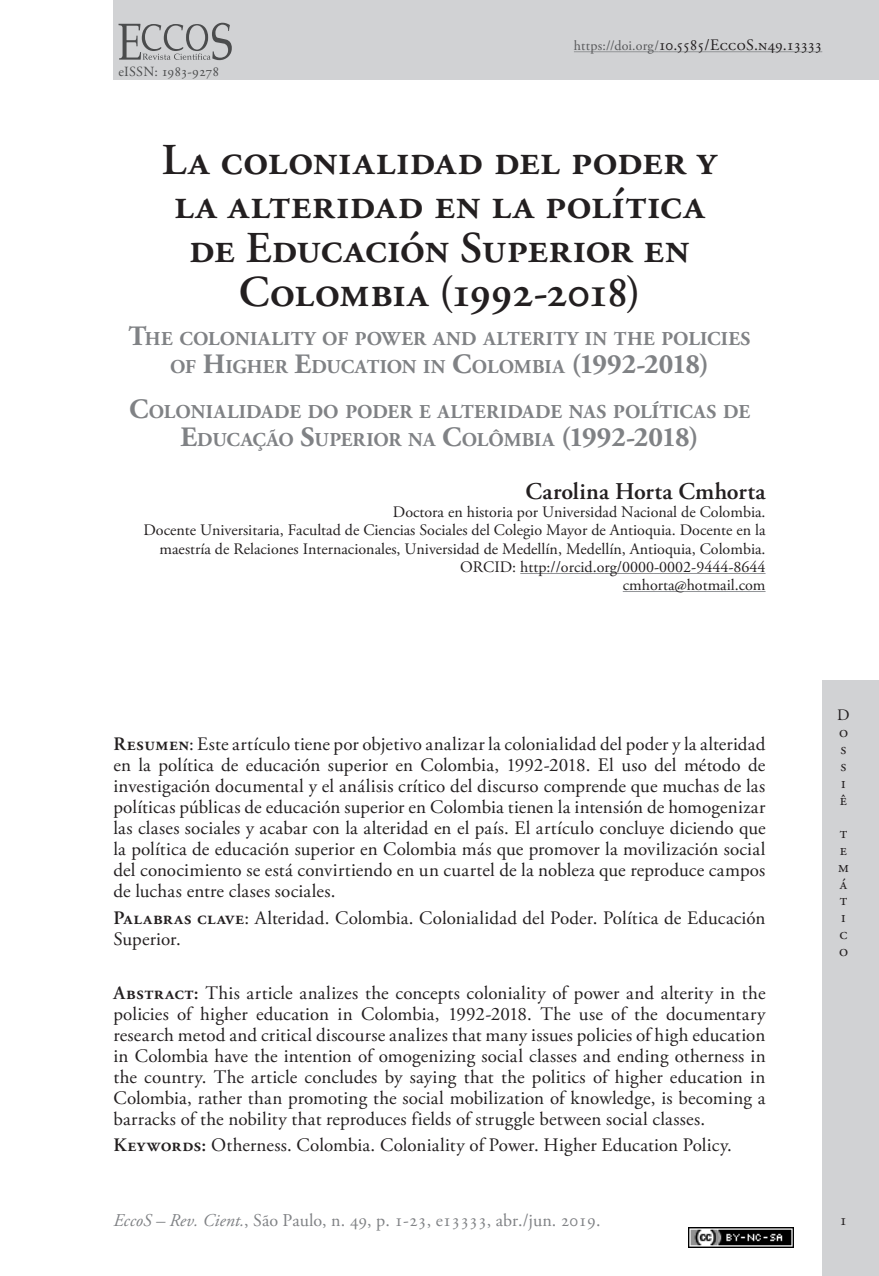
<style>
.page{position:relative;width:879px;height:1276px;background:#fff}
.page>*{position:absolute;margin:0;border:0;box-sizing:border-box;transform-origin:0 0}
.Ec_Titulo{font:600 44px/44px "Adobe Garamond Pro";letter-spacing:.005em;color:#231f20;text-align:center}
.Ec_Autor{font:600 24px "Adobe Garamond Pro";color:#231f20}
.Ec_Titulo_inglês{font:700 19.6px/28px "Adobe Garamond Pro";letter-spacing:.01em;color:#808285;text-align:center}
.Ec_a_resumo{font:19px/21px "Adobe Garamond Pro";letter-spacing:.005em;color:#231f20;text-align:justify}
.t1{font:18px "Adobe Garamond Pro";color:#808285}
.Ec_Autor_creditos{font:16px/18px "Adobe Garamond Pro";color:#231f20;text-align:right}
.Ec_xxCantoSsups{font:16px "Adobe Garamond Pro";letter-spacing:-.035em;color:#231f20}
.Ec_zxPaginador{font:16px/16.8px "Adobe Garamond Pro";color:#231f20}
.Ec_xxCantoSsups-2{font:14px "Adobe Garamond Pro";color:#4b4c4d}
.s1{font-size:14px;color:#57585a}
.s2{font-size:28px}
.s3{font-weight:600}
.s4{font-style:italic}
</style>
<div class="page">
<div style="left:822px;top:680px;width:57px;height:596px;background:#d1d2d4"></div>
<div style="left:113px;top:0;width:766px;height:79px;background:#d1d2d4"></div>
<svg style="left:118px;top:23px;width:114px;height:37px"></svg>
<img style="left:688px;top:1227px;width:106px;height:20px">
<hr style="left:574px;top:51px;width:84px;height:1px;background:#939598">
<hr style="left:658px;top:51px;width:164px;height:1px;background:#939598">
<hr style="left:520px;top:573px;width:245px;height:1px;background:#939598">
<hr style="left:623px;top:591px;width:142px;height:1px;background:#939598">
<p class="Ec_xxCantoSsups-2" style="left:118px;top:63px;width:103px">eISSN: 1983-9278</p>
<p class="Ec_xxCantoSsups" style="left:574px;top:35px;width:250px"><span class="s1">https://doi.org/</span>10.5585/EccoS.n49.13333</p>
<p class="Ec_Titulo" style="left:162px;top:138px;width:557px">La colonialidad del poder y la alteridad en la política de Educación Superior en<br>Colombia (1992-2018)</p>
<p class="Ec_Titulo_inglês" style="left:128px;top:325px;width:623px"><span class="s2">T</span>HE COLONIALITY OF POWER AND ALTERITY IN THE POLICIES<br>OF <span class="s2">H</span>IGHER <span class="s2">E</span>DUCATION IN <span class="s2">C</span>OLOMBIA <span class="s2">(1992-2018)</span></p>
<p class="Ec_Titulo_inglês" style="left:129px;top:398px;width:622px"><span class="s2">C</span>OLONIALIDADE DO PODER E ALTERIDADE NAS POLÍTICAS DE<br><span class="s2">E</span>DUCAÇÃO <span class="s2">S</span>UPERIOR NA <span class="s2">C</span>OLÔMBIA <span class="s2">(1992-2018)</span></p>
<p class="Ec_Autor" style="left:525px;top:478px;width:242px">Carolina Horta Cmhorta</p>
<p class="Ec_Autor_creditos" style="left:393px;top:504px;width:374px">Doctora en historia por Universidad Nacional de Colombia.</p>
<p class="Ec_Autor_creditos" style="left:143px;top:522px;width:624px">Docente Universitaria, Facultad de Ciencias Sociales del Colegio Mayor de Antioquia. Docente en la maestría de Relaciones Internacionales, Universidad de Medellín, Medellín, Antioquia, Colombia.</p>
<p class="Ec_Autor_creditos" style="left:460px;top:558px;width:307px">ORCID: http://orcid.org/0000-0002-9444-8644</p>
<p class="Ec_Autor_creditos" style="left:623px;top:576px;width:144px">cmhorta@hotmail.com</p>
<p class="Ec_a_resumo" style="left:113px;top:734px;width:654px"><span class="s3">Resumen</span>: Este artículo tiene por objetivo analizar la colonialidad del poder y la alteridad en la política de educación superior en Colombia, 1992-2018. El uso del método de investigación documental y el análisis crítico del discurso comprende que muchas de las políticas públicas de educación superior en Colombia tienen la intensión de homogenizar las clases sociales y acabar con la alteridad en el país. El artículo concluye diciendo que la política de educación superior en Colombia más que promover la movilización social del conocimiento se está convirtiendo en un cuartel de la nobleza que reproduce campos de luchas entre clases sociales.</p>
<p class="Ec_a_resumo" style="left:113px;top:908px;width:653px"><span class="s3">Palabras clave</span>: Alteridad. Colombia. Colonialidad del Poder. Política de Educación<br>Superior.</p>
<p class="Ec_a_resumo" style="left:113px;top:982px;width:654px"><span class="s3">Abstract:</span> This article analizes the concepts coloniality of power and alterity in the policies of higher education in Colombia, 1992-2018. The use of the documentary research metod and critical discourse analizes that many issues policies of high education in Colombia have the intention of omogenizing social classes and ending otherness in the country. The article concludes by saying that the politics of higher education in Colombia, rather than promoting the social mobilization of knowledge, is becoming a barracks of the nobility that reproduces fields of struggle between social classes.</p>
<p class="Ec_a_resumo" style="left:113px;top:1135px;width:620px"><span class="s3">Keywords:</span> Otherness. Colombia. Coloniality of Power. Higher Education Policy.</p>
<p class="Ec_zxPaginador" style="left:837px;top:707px;width:14px">D o s s i ê</p>
<p class="Ec_zxPaginador" style="left:838px;top:825px;width:12px">t e m á t i c o</p>
<p class="t1" style="left:113px;top:1209px;width:489px"><span class="s4">EccoS – Rev. Cient.</span>, São Paulo, n. 49, p. 1-23, e13333, abr./jun. 2019.</p>
<p class="Ec_zxPaginador" style="left:839px;top:1212px;width:9px">1</p>
</div>
